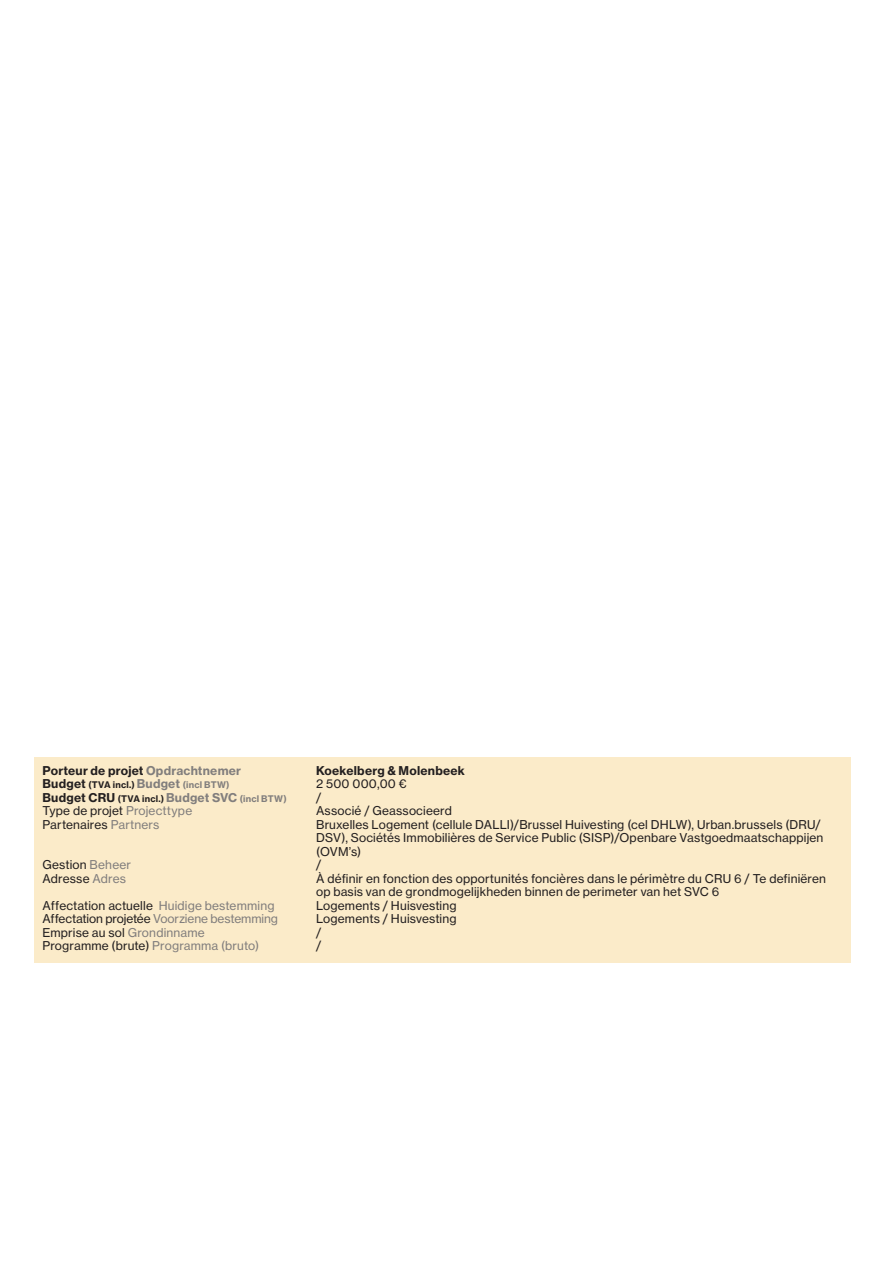
<style>
.page{position:relative;width:893px;height:1263px;background:#fff}
.page>*{position:absolute;margin:0;border:0;box-sizing:border-box;transform-origin:0 0}
._9pt_Text_Medium_2{font:12px/13.5px "N Haas Grotesk TX Pro 55 Rg";letter-spacing:.015em;color:#231f20}
._9pt_Text_Medium_2-2{font:12px/13.5px "N Haas Grotesk TX Pro 55 Rg";letter-spacing:-.005em;color:#231f20}
._9pt_Text_Medium_2-3{font:12px "N Haas Grotesk TX Pro 75 Bd";letter-spacing:.02em;color:#231f20}
._9pt_Text_Medium_2-4{font:9px "N Haas Grotesk TX Pro 75 Bd";letter-spacing:.03em;color:#231f20}
.s1{color:#817e7d}
.s2{font-size:12px}
.s3{font-size:12px;color:#817e7d}
</style>
<div class="page">
<hr style="left:892px;top:0;width:1px;height:1263px;background:#fbebc9">
<div style="left:34px;top:757px;width:816px;height:206px;background:#fbebc9"></div>
<p class="_9pt_Text_Medium_2-3" style="left:43px;top:763px;width:200px">Porteur de projet <span class="s1">Opdrachtnemer</span></p>
<p class="_9pt_Text_Medium_2-4" style="left:43px;top:779px;width:189px"><span class="s2">Budget</span> (TVA incl.) <span class="s3">Budget</span> <span class="s1">(incl BTW)</span></p>
<p class="_9pt_Text_Medium_2-4" style="left:43px;top:793px;width:246px"><span class="s2">Budget CRU</span> (TVA incl.) <span class="s3">Budget SVC</span> <span class="s1">(incl BTW)</span></p>
<p class="_9pt_Text_Medium_2" style="left:43px;top:804px;width:151px">Type de projet <span class="s1">Projecttype</span></p>
<p class="_9pt_Text_Medium_2" style="left:43px;top:818px;width:119px">Partenaires <span class="s1">Partners</span></p>
<p class="_9pt_Text_Medium_2" style="left:43px;top:858px;width:90px">Gestion <span class="s1">Beheer</span></p>
<p class="_9pt_Text_Medium_2" style="left:43px;top:872px;width:85px">Adresse <span class="s1">Adres</span></p>
<p class="_9pt_Text_Medium_2-2" style="left:43px;top:899px;width:237px">Affectation actuelle <span class="s1">Huidige bestemming<br></span>Affectation projetée <span class="s1">Voorziene bestemming</span></p>
<p class="_9pt_Text_Medium_2" style="left:43px;top:926px;width:164px">Emprise au sol <span class="s1">Grondinname</span></p>
<p class="_9pt_Text_Medium_2" style="left:43px;top:939px;width:218px">Programme (brute) <span class="s1">Programma (bruto)</span></p>
<p class="_9pt_Text_Medium_2-3" style="left:316px;top:763px;width:150px">Koekelberg &amp; Molenbeek</p>
<p class="_9pt_Text_Medium_2" style="left:316px;top:777px;width:92px">2 500 000,00 €</p>
<p class="_9pt_Text_Medium_2" style="left:316px;top:791px;width:7px">/</p>
<p class="_9pt_Text_Medium_2" style="left:316px;top:804px;width:137px">Associé / Geassocieerd</p>
<p class="_9pt_Text_Medium_2" style="left:316px;top:818px;width:509px">Bruxelles Logement (cellule DALLI)/Brussel Huivesting (cel DHLW), Urban.brussels (DRU/<br>DSV), Sociétés Immobilières de Service Public (SISP)/Openbare Vastgoedmaatschappijen (OVM’s)</p>
<p class="_9pt_Text_Medium_2" style="left:316px;top:858px;width:7px">/</p>
<p class="_9pt_Text_Medium_2" style="left:316px;top:872px;width:511px">À définir en fonction des opportunités foncières dans le périmètre du CRU 6 / Te definiëren op basis van de grondmogelijkheden binnen de perimeter van het SVC 6</p>
<p class="_9pt_Text_Medium_2" style="left:316px;top:899px;width:142px">Logements / Huisvesting</p>
<p class="_9pt_Text_Medium_2" style="left:316px;top:912px;width:142px">Logements / Huisvesting</p>
<p class="_9pt_Text_Medium_2" style="left:316px;top:926px;width:7px">/</p>
<p class="_9pt_Text_Medium_2" style="left:316px;top:939px;width:7px">/</p>
</div>
